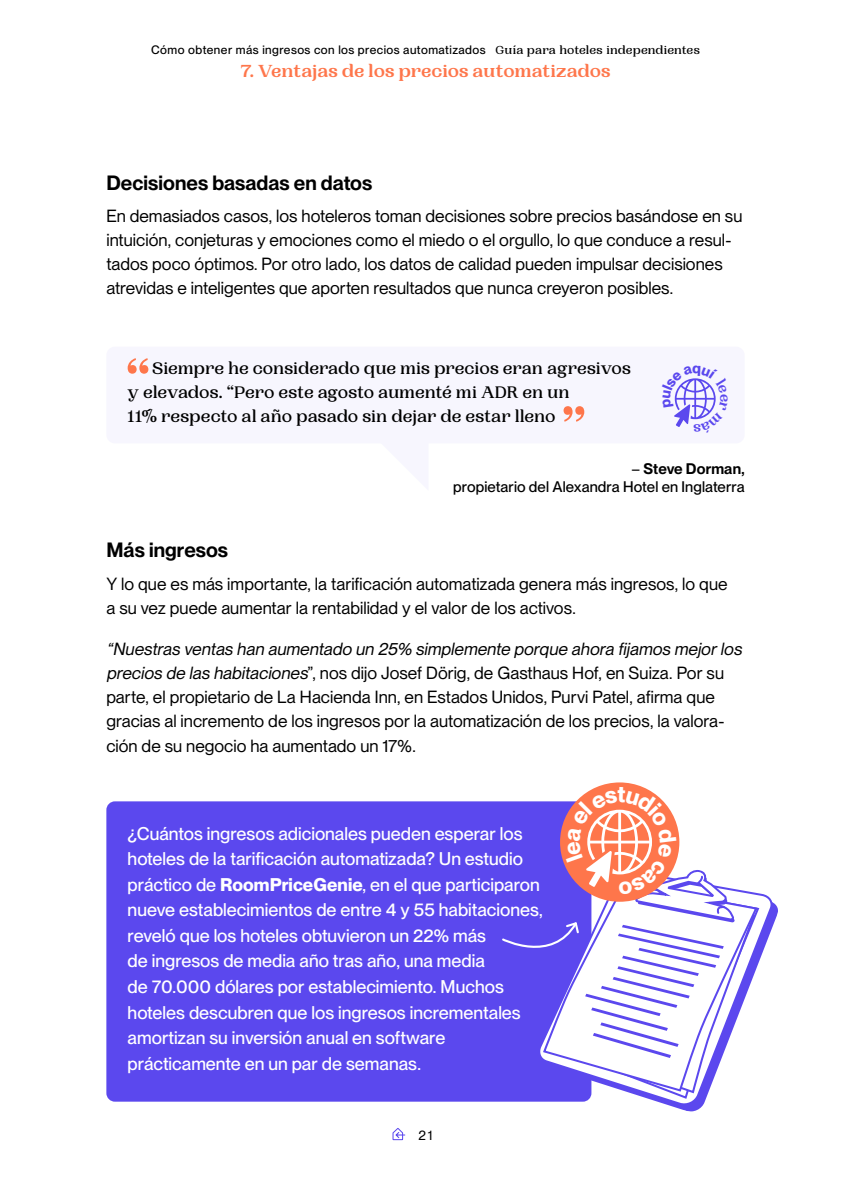
<style>
.page{position:relative;width:851px;height:1191px;background:#fff}
.page>*{position:absolute;margin:0;border:0;box-sizing:border-box;transform-origin:0 0}
.t1{font:600 20.25px "PP Neue Montreal";color:#000}
.t2{font:500 18px/25.5px "PP Neue Montreal";color:#fff}
.t3{font:700 18px "PP Woodland";letter-spacing:-.005em;color:#fe764b}
.t4{font:17.25px/24px "PP Neue Montreal";color:#000}
.t5{font:500 17.25px/24px "PP Woodland";letter-spacing:-.005em;color:#000}
.t6{font:500 15px/18px "PP Neue Montreal";letter-spacing:.005em;color:#000;text-align:right}
.t7{font:13.5px "PP Neue Montreal";color:#000}
.t8{font:500 12px "PP Neue Montreal";letter-spacing:.04em;color:#000}
.s1{font-family:"PP Woodland"}
.s2{font-weight:400}
.s3{font-weight:600}
.s4{font-style:italic}
.s5{font-weight:700}
</style>
<div class="page">
<div style="left:106px;top:347px;width:638px;height:96px;background:#f7f6fe;border-radius:9px"></div>
<svg style="left:392px;top:1128px;width:14px;height:12px"></svg>
<svg style="left:128px;top:358px;width:20px;height:16px"></svg>
<svg style="left:563px;top:406px;width:21px;height:16px"></svg>
<div style="left:106px;top:801px;width:485px;height:300px;background:#5b48ee;border-radius:9px"></div>
<svg style="left:534px;top:893px;width:241px;height:215px"></svg>
<svg style="left:549px;top:893px;width:210px;height:207px"></svg>
<svg style="left:541px;top:892px;width:217px;height:201px"></svg>
<svg style="left:674px;top:378px;width:42px;height:49px"></svg>
<svg style="left:501px;top:787px;width:252px;height:305px"></svg>
<p class="t8" style="left:151px;top:43px;width:550px">Cómo obtener más ingresos con los precios automatizados <span class="s1">Guía para hoteles independientes</span></p>
<p class="t3" style="left:240px;top:60px;width:371px">7. Ventajas de los precios automatizados</p>
<p class="t1" style="left:106px;top:170px;width:267px">Decisiones basadas en datos</p>
<p class="t4" style="left:106px;top:204px;width:637px">En demasiados casos, los hoteleros toman decisiones sobre precios basándose en su intuición, conjeturas y emociones como el miedo o el orgullo, lo que conduce a resul&shy;tados poco óptimos. Por otro lado, los datos de calidad pueden impulsar decisiones atrevidas e inteligentes que aporten resultados que nunca creyeron posibles.</p>
<p class="t5" style="left:128px;top:356px;width:504px;text-indent:25px">Siempre he considerado que mis precios eran agresivos y elevados. “Pero este agosto aumenté mi ADR en un<br>11% respecto al año pasado sin dejar de estar lleno</p>
<p class="t6" style="left:453px;top:459px;width:293px"><span class="s2">–</span> <span class="s3">Steve Dorman,<br></span>propietario del Alexandra Hotel en Inglaterra</p>
<p class="t1" style="left:106px;top:538px;width:123px">Más ingresos</p>
<p class="t4" style="left:106px;top:571px;width:622px">Y lo que es más importante, la tarificación automatizada genera más ingresos, lo que a su vez puede aumentar la rentabilidad y el valor de los activos.</p>
<p class="t4" style="left:106px;top:636px;width:640px"><span class="s4">“Nuestras ventas han aumentado un 25% simplemente porque ahora fijamos mejorlos precios de las habitaciones</span>”, nos dijo Josef Dörig, de Gasthaus Hof, en Suiza. Por su parte, el propietario de La Hacienda Inn, en Estados Unidos, Purvi Patel, afirma que gracias al incremento de los ingresos por la automatización de los precios, la valora&shy;ción de su negocio ha aumentado un 17%.</p>
<p class="t2" style="left:128px;top:821px;width:416px">¿Cuántos ingresos adicionales pueden esperar los hoteles de la tarificación automatizada? Un estudio práctico de <span class="s5">RoomPriceGenie</span>, en el que participaron nueve establecimientos de entre 4 y 55 habitaciones, reveló que los hoteles obtuvieron un 22% más<br>de ingresos de media año tras año, una media<br>de 70.000 dólares por establecimiento. Muchos hoteles descubren que los ingresos incrementales amortizan su inversión anual en software prácticamente en un par de semanas.</p>
<p class="t7" style="left:418px;top:1127px;width:15px">21</p>
</div>
